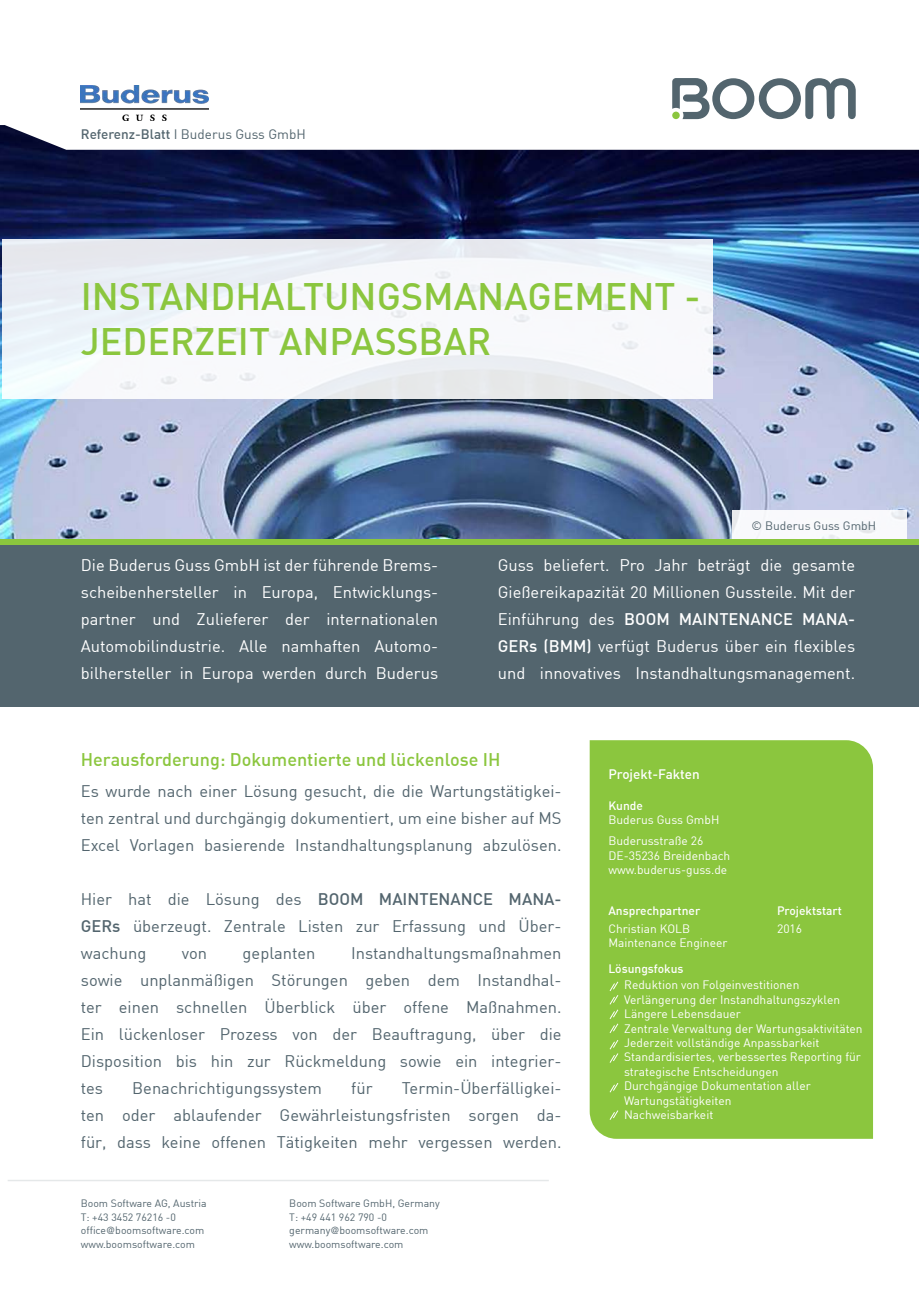
<style>
.page{position:relative;width:919px;height:1289px;background:#fff}
.page>*{position:absolute;margin:0;border:0;box-sizing:border-box;transform-origin:0 0}
.t1{font:500 37.5px/45px "DIN";color:#8bc63e}
.t2{font:500 18px "DIN";color:#8bc63e}
.t3{font:16.5px/27px "DIN";color:#53656e;text-align:justify}
.t4{font:16.5px/27px "DIN";color:#fff;text-align:justify}
.t5{font:13.5px "DIN";color:#53656e}
.t6{font:500 13.5px "DIN";color:#fff}
.t7{font:12px/14.4px "DIN";color:#fff}
.t8{font:500 12px "DIN";color:#fff}
.t9{font:12px "DIN";color:#53656e}
.t10{font:10.5px "DIN";color:#53656e}
.s1{font-weight:500}
</style>
<div class="page">
<div style="left:0;top:544px;width:918px;height:163px;background:#53656e"></div>
<div style="left:589px;top:740px;width:284px;height:398px;background:#8bc63e"></div>
<img style="left:0;top:125px;width:918px;height:414px">
<svg style="left:2px;top:239px;width:711px;height:160px;fill:#f6f8fb"></svg>
<svg style="left:672px;top:78px;width:183px;height:41px"></svg>
<hr style="left:8px;top:1179px;width:541px;height:2px;background:#53656e">
<div style="left:731px;top:510px;width:175px;height:29px;background:#fff"></div>
<div style="left:0;top:539px;width:918px;height:5px;background:#8bc63e"></div>
<img style="left:81px;top:85px;width:127px;height:35px">
<svg style="left:608px;top:980px;width:11px;height:83px"></svg>
<svg style="left:608px;top:1081px;width:11px;height:12px"></svg>
<svg style="left:608px;top:1109px;width:11px;height:11px"></svg>
<p class="t5" style="left:81px;top:125px;width:226px"><span class="s1">Referenz-Blatt</span> I Buderus Guss GmbH</p>
<p class="t1" style="left:81px;top:275px;width:621px">INSTANDHALTUNGSMANAGEMENT -<br>JEDERZEIT ANPASSBAR</p>
<p class="t9" style="left:751px;top:518px;width:126px">© Buderus Guss GmbH</p>
<p class="t4" style="left:81px;top:552px;width:359px">Die Buderus Guss GmbH ist der führende Brems&shy;scheibenhersteller in Europa, Entwicklungs&shy;partner und Zulieferer der internationalen Automobilindustrie. Alle namhaften Automo&shy;bilhersteller in Europa werden durch Buderus</p>
<p class="t4" style="left:497px;top:552px;width:359px">Guss beliefert. Pro Jahr beträgt die gesamte Gießereikapazität 20 Millionen Gussteile. Mit der Einführung des <span class="s1">BOOM MAINTENANCE MANA-GERs (BMM)</span> verfügt Buderus über ein flexibles und innovatives Instandhaltungsmanagement.</p>
<p class="t2" style="left:81px;top:747px;width:421px">Herausforderung: Dokumentierte und lückenlose IH</p>
<p class="t3" style="left:81px;top:777px;width:482px">Es wurde nach einer Lösung gesucht, die die Wartungstätigkei&shy;ten zentral und durchgängig dokumentiert, um eine bisher auf MS Excel Vorlagen basierende Instandhaltungsplanung abzulösen.</p>
<p class="t3" style="left:81px;top:885px;width:482px">Hier hat die Lösung des <span class="s1">BOOM MAINTENANCE MANA-GERs</span> überzeugt. Zentrale Listen zur Erfassung und Über&shy;wachung</p>
<p class="t3" style="left:81px;top:939px;width:482px;text-indent:270px">Instandhaltungsmaßnahmen sowie unplanmäßigen Störungen geben dem Instandhal&shy;ter einen schnellen Überblick über offene Maßnahmen.</p>
<p class="t3" style="left:81px;top:1020px;width:482px">Ein lückenloser Prozess von der Beauftragung, über die Disposition bis hin zur Rückmeldung sowie ein integrier&shy;tes</p>
<p class="t3" style="left:182px;top:939px;width:27px">von</p>
<p class="t3" style="left:242px;top:939px;width:74px">geplanten</p>
<p class="t3" style="left:81px;top:1074px;width:482px;text-indent:321px">Termin-Überfälligkei&shy;ten oder ablaufender Gewährleistungsfristen sorgen da&shy;für, dass keine offenen Tätigkeiten mehr vergessen werden.</p>
<p class="t3" style="left:132px;top:1074px;width:191px">Benachrichtigungssystem</p>
<p class="t3" style="left:351px;top:1074px;width:23px">für</p>
<p class="t10" style="left:81px;top:1196px;width:127px">Boom Software AG, Austria</p>
<p class="t10" style="left:81px;top:1210px;width:97px">T: +43 3452 76216 -0</p>
<p class="t10" style="left:81px;top:1223px;width:125px">office@boomsoftware.com</p>
<p class="t10" style="left:81px;top:1237px;width:116px">www.boomsoftware.com</p>
<p class="t10" style="left:289px;top:1196px;width:152px">Boom Software GmbH, Germany</p>
<p class="t10" style="left:289px;top:1210px;width:99px">T: +49 441 962 790 -0</p>
<p class="t10" style="left:289px;top:1223px;width:141px">germany@boomsoftware.com</p>
<p class="t10" style="left:289px;top:1237px;width:116px">www.boomsoftware.com</p>
<p class="t6" style="left:608px;top:765px;width:93px">Projekt-Fakten</p>
<p class="t8" style="left:608px;top:797px;width:36px">Kunde</p>
<p class="t7" style="left:608px;top:812px;width:112px">Buderus Guss GmbH</p>
<p class="t7" style="left:608px;top:833px;width:96px">Buderusstraße 26</p>
<p class="t7" style="left:608px;top:848px;width:123px">DE-35236 Breidenbach</p>
<p class="t7" style="left:608px;top:862px;width:120px">www.buderus-guss.de</p>
<p class="t8" style="left:608px;top:902px;width:93px">Ansprechpartner</p>
<p class="t7" style="left:608px;top:921px;width:83px">Christian KOLB</p>
<p class="t7" style="left:608px;top:935px;width:120px">Maintenance Engineer</p>
<p class="t8" style="left:608px;top:961px;width:77px">Lösungsfokus</p>
<p class="t8" style="left:777px;top:902px;width:66px">Projektstart</p>
<p class="t7" style="left:777px;top:921px;width:27px">2016</p>
<p class="t7" style="left:624px;top:977px;width:177px">Reduktion von Folgeinvestitionen</p>
<p class="t7" style="left:624px;top:992px;width:217px">Verlängerung der Instandhaltungszyklen</p>
<p class="t7" style="left:624px;top:1006px;width:118px">Längere Lebensdauer</p>
<p class="t7" style="left:624px;top:1021px;width:240px">Zentrale Verwaltung der Wartungsaktivitäten</p>
<p class="t7" style="left:624px;top:1035px;width:197px">Jederzeit vollständige Anpassbarkeit</p>
<p class="t7" style="left:624px;top:1049px;width:238px">Standardisiertes, verbessertes Reporting für strategische Entscheidungen</p>
<p class="t7" style="left:624px;top:1078px;width:188px">Durchgängige Dokumentation aller</p>
<p class="t7" style="left:624px;top:1093px;width:109px">Wartungstätigkeiten</p>
<p class="t7" style="left:624px;top:1107px;width:91px">Nachweisbarkeit</p>
</div>
